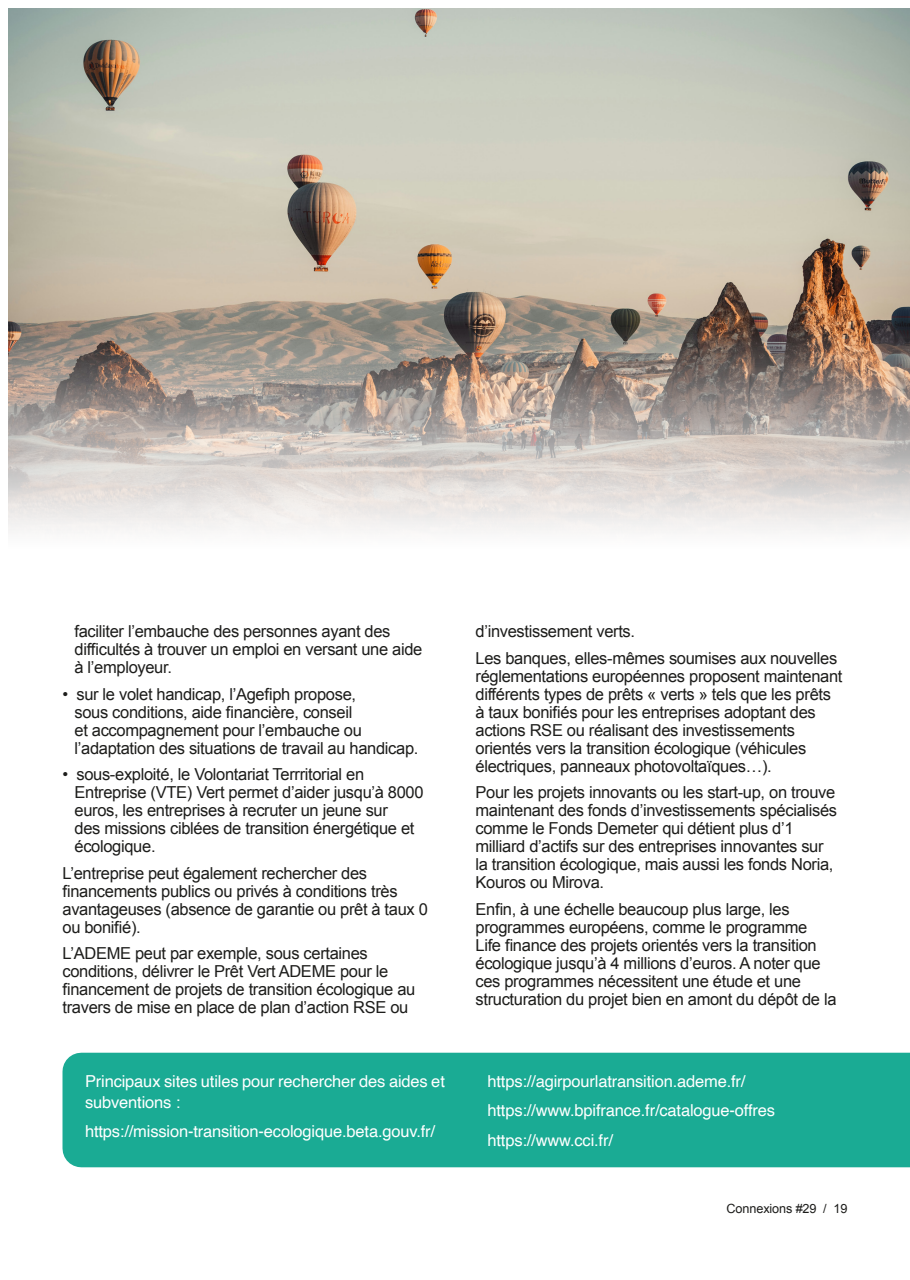
<style>
.page{position:relative;width:910px;height:1280px;background:#fff}
.page>*{position:absolute;margin:0;border:0;box-sizing:border-box;transform-origin:0 0}
.texte_p8-9{font:16.5px/18px "Arial";letter-spacing:-.02em;color:#1d1d1b}
.Encadré_gris{font:16.5px/21px "Helvetica";letter-spacing:-.01em;color:#fff}
.t1{font:12.75px "Arial";letter-spacing:-.01em;color:#1d1d1b}
</style>
<div class="page">
<div style="left:63px;top:1053px;width:847px;height:114px;background:#1aab94"></div>
<div style="left:762px;top:1136px;width:148px;height:6px;background:#1aab94"></div>
<img style="left:9px;top:8px;width:901px;height:523px">
<p class="texte_p8-9" style="left:75px;top:622px;width:349px">faciliter l’embauche des personnes ayant des difficultés à trouver un emploi en versant une aide à l’employeur.</p>
<p class="texte_p8-9" style="left:75px;top:685px;width:345px;text-indent:-12px">• sur le volet handicap, l’Agefiph propose,<br>sous conditions, aide financière, conseil<br>et accompagnement pour l’embauche ou l’adaptation des situations de travail au handicap.</p>
<p class="texte_p8-9" style="left:75px;top:765px;width:351px;text-indent:-12px">• sous-exploité, le Volontariat Terrritorial en Entreprise (VTE) Vert permet d’aider jusqu’à 8000 euros, les entreprises à recruter un jeune sur<br>des missions ciblées de transition énergétique et écologique.</p>
<p class="texte_p8-9" style="left:63px;top:864px;width:367px">L’entreprise peut également rechercher des financements publics ou privés à conditions très avantageuses (absence de garantie ou prêt à taux 0 ou bonifié).</p>
<p class="texte_p8-9" style="left:63px;top:944px;width:354px">L’ADEME peut par exemple, sous certaines conditions, délivrer le Prêt Vert ADEME pour le financement de projets de transition écologique au travers de mise en place de plan d’action RSE ou</p>
<p class="Encadré_gris" style="left:85px;top:1071px;width:361px">Principaux sites utiles pour rechercher des aides et subventions :</p>
<p class="Encadré_gris" style="left:85px;top:1121px;width:352px">https://mission-transition-ecologique.beta.gouv.fr/</p>
<p class="texte_p8-9" style="left:475px;top:622px;width:161px">d’investissement verts.</p>
<p class="texte_p8-9" style="left:475px;top:649px;width:368px">Les banques, elles-mêmes soumises aux nouvelles réglementations européennes proposent maintenant différents types de prêts « verts » tels que les prêts à taux bonifiés pour les entreprises adoptant des actions RSE ou réalisant des investissements orientés vers la transition écologique (véhicules électriques, panneaux photovoltaïques…).</p>
<p class="texte_p8-9" style="left:475px;top:783px;width:363px">Pour les projets innovants ou les start-up, on trouve maintenant des fonds d’investissements spécialisés comme le Fonds Demeter qui détient plus d’1 milliard d’actifs sur des entreprises innovantes sur la transition écologique, mais aussi les fonds Noria, Kouros ou Mirova.</p>
<p class="texte_p8-9" style="left:475px;top:900px;width:363px">Enfin, à une échelle beaucoup plus large, les programmes européens, comme le programme Life finance des projets orientés vers la transition écologique jusqu’à 4 millions d’euros. A noter que ces programmes nécessitent une étude et une structuration du projet bien en amont du dépôt de la</p>
<p class="Encadré_gris" style="left:487px;top:1071px;width:260px">https://agirpourlatransition.ademe.fr/</p>
<p class="Encadré_gris" style="left:487px;top:1100px;width:289px">https://www.bpifrance.fr/catalogue-offres</p>
<p class="Encadré_gris" style="left:487px;top:1130px;width:127px">https://www.cci.fr/</p>
<p class="t1" style="left:727px;top:1200px;width:122px">Connexions #29 / 19</p>
</div>
